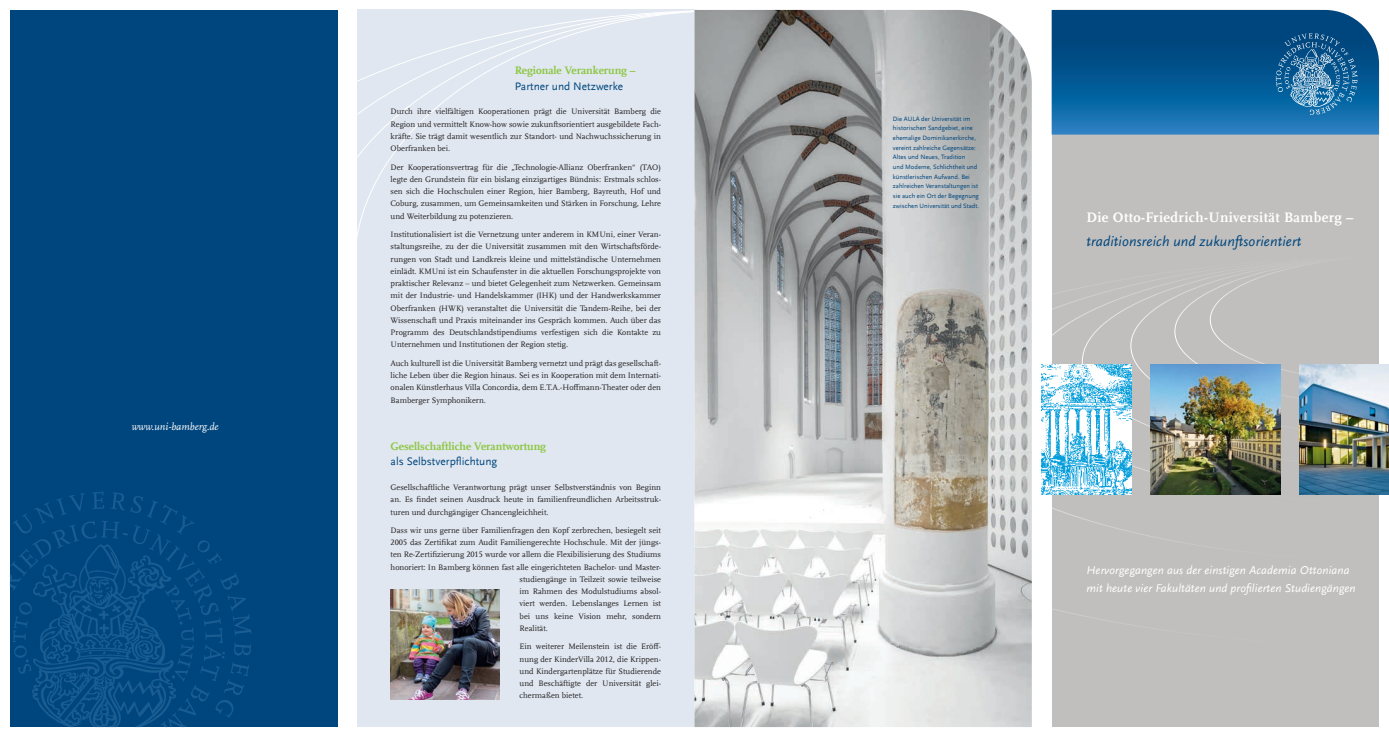
<style>
.page{position:relative;width:1389px;height:737px;background:#fff}
.page>*{position:absolute;margin:0;border:0;box-sizing:border-box;transform-origin:0 0}
.t1{font:700 14.44px "UB Scala";letter-spacing:.025em;color:#fff}
.t2{font:italic 14.44px "UB Scala Sans";letter-spacing:.01em;color:#00467e}
.t3{font:italic 11.81px/17.5px "UB Scala Sans";letter-spacing:.01em;color:#fff}
.t4{font:700 11.38px "UB Scala";color:#8bc63e}
.t5{font:11.38px "UB Scala Sans";color:#00467e}
.t6{font:italic 10.5px "UB Scala";color:#fff}
.t7{font:8.31px/12.2px "UB Scala";color:#231f20;text-align:justify}
.t8{font:6.56px/9.6px "UB Scala Sans";color:#00467e}
</style>
<div class="page">
<div style="left:1052px;top:135px;width:327px;height:592px;background:#c0bfbd"></div>
<svg style="left:1052px;top:267px;width:327px;height:353px"></svg>
<div style="left:357px;top:10px;width:337px;height:717px;background:#e0e7f0"></div>
<svg style="left:337px;top:10px;width:357px;height:259px"></svg>
<div style="left:10px;top:10px;width:327px;height:717px;background:#00467e"></div>
<svg style="left:9px;top:491px;width:243px;height:237px"></svg>
<svg style="left:1052px;top:10px;width:327px;height:125px"></svg>
<img style="left:391px;top:590px;width:109px;height:109px">
<img style="left:1150px;top:364px;width:130px;height:130px">
<img style="left:1042px;top:364px;width:90px;height:130px">
<img style="left:1299px;top:364px;width:90px;height:130px">
<img style="left:694px;top:10px;width:338px;height:717px">
<p class="t6" style="left:132px;top:420px;width:88px">www.uni-bamberg.de</p>
<h3 class="t4" style="left:515px;top:64px;width:122px">Regionale Verankerung –</h3>
<h3 class="t5" style="left:515px;top:80px;width:110px">Partner und Netzwerke</h3>
<p class="t7" style="left:391px;top:106px;width:272px">Durch ihre vielfältigen Kooperationen prägt die Universität Bamberg die Region und vermittelt Know-how sowie zukunftsorientiert ausgebildete Fach&shy;kräfte. Sie trägt damit wesentlich zur Standort- und Nachwuchssicherung in Oberfranken bei.</p>
<p class="t7" style="left:391px;top:161px;width:272px">Der Kooperationsvertrag für die „Technologie-Allianz Oberfranken“ (TAO) legte den Grundstein für ein bislang einzigartiges Bündnis: Erstmals schlos&shy;sen sich die Hochschulen einer Region, hier Bamberg, Bayreuth, Hof und Coburg, zusammen, um Gemeinsamkeiten und Stärken in Forschung, Lehre und Weiterbildung zu potenzieren.</p>
<p class="t7" style="left:391px;top:228px;width:272px">Institutionalisiert ist die Vernetzung unter anderem in KMUni, einer Veran&shy;staltungsreihe, zu der die Universität zusammen mit den Wirtschaftsförde&shy;rungen von Stadt und Landkreis kleine und mittelständische Unternehmen einlädt. KMUni ist ein Schaufenster in die aktuellen Forschungsprojekte von praktischer Relevanz – und bietet Gelegenheit zum Netzwerken. Gemeinsam mit der Industrie- und Handelskammer (IHK) und der Handwerkskammer Oberfranken (HWK) veranstaltet die Universität die Tandem-Reihe, bei der Wissenschaft und Praxis miteinander ins Gespräch kommen. Auch über das Programm des Deutschlandstipendiums verfestigen sich die Kontakte zu Unternehmen und Institutionen der Region stetig.</p>
<p class="t7" style="left:391px;top:357px;width:272px">Auch kulturell ist die Universität Bamberg vernetzt und prägt das gesellschaft&shy;liche Leben über die Region hinaus. Sei es in Kooperation mit dem Internati&shy;onalen Künstlerhaus Villa Concordia, dem E.T.A.-Hoffmann-Theater oder den Bamberger Symphonikern.</p>
<h3 class="t4" style="left:391px;top:439px;width:157px">Gesellschaftliche Verantwortung</h3>
<h3 class="t5" style="left:391px;top:455px;width:108px">als Selbstverpflichtung</h3>
<p class="t7" style="left:391px;top:481px;width:272px">Gesellschaftliche Verantwortung prägt unser Selbstverständnis von Beginn an. Es findet seinen Ausdruck heute in familienfreundlichen Arbeitsstruk&shy;turen und durchgängiger Chancengleichheit.</p>
<p class="t7" style="left:391px;top:524px;width:272px">Dass wir uns gerne über Familienfragen den Kopf zerbrechen, besiegelt seit</p>
<p class="t7" style="left:391px;top:536px;width:272px">2005 das Zertifikat zum Audit Familiengerechte Hochschule. Mit der jüngs-</p>
<p class="t7" style="left:391px;top:548px;width:272px">ten Re-Zertifizierung 2015 wurde vor allem die Flexibilisierung des Studiums</p>
<p class="t7" style="left:391px;top:561px;width:272px">honoriert: In Bamberg können fast alle eingerichteten Bachelor- und Master-</p>
<p class="t7" style="left:520px;top:573px;width:143px">studiengänge in Teilzeit sowie teilweise</p>
<p class="t7" style="left:520px;top:585px;width:143px">im Rahmen des Modulstudiums absol-</p>
<p class="t7" style="left:520px;top:597px;width:143px">viert werden. Lebenslanges Lernen ist</p>
<p class="t7" style="left:520px;top:610px;width:143px">bei uns keine Vision mehr, sondern</p>
<p class="t7" style="left:520px;top:622px;width:30px">Realität.</p>
<p class="t7" style="left:520px;top:640px;width:143px">Ein weiterer Meilenstein ist die Eröff&shy;nung der KinderVilla 2012, die Krippen&shy;und Kindergartenplätze für Studierende und Beschäftigte der Universität glei&shy;chermaßen bietet.</p>
<p class="t8" style="left:893px;top:114px;width:88px">Die AULA der Universität im historischen Sandgebiet, eine ehemalige Dominikanerkirche, vereint zahlreiche Gegensätze:<br>Altes und Neues, Tradition<br>und Moderne, Schlichtheit und künstlerischen Aufwand. Bei zahlreichen Veranstaltungen ist sie auch ein Ort der Begegnung zwischen Universität und Stadt.</p>
<h1 class="t1" style="left:1086px;top:208px;width:269px">Die Otto-Friedrich-Universität Bamberg –</h1>
<h1 class="t2" style="left:1086px;top:233px;width:217px">traditionsreich und zukunftsorientiert</h1>
<h2 class="t3" style="left:1086px;top:562px;width:271px">Hervorgegangen aus der einstigen Academia Ottoniana mit heute vier Fakultäten und profilierten Studiengängen</h2>
</div>
